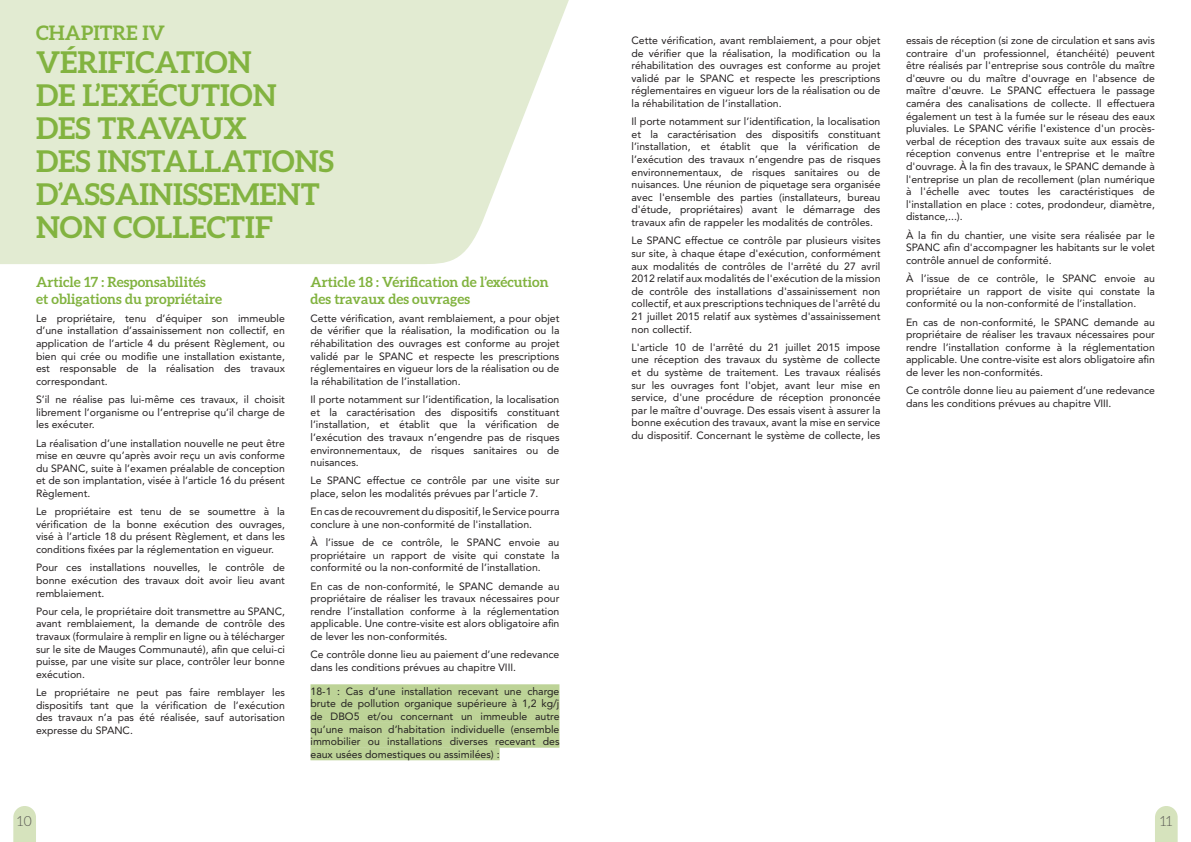
<style>
.page{position:relative;width:1191px;height:842px;background:#fff}
.page>*{position:absolute;margin:0;border:0;box-sizing:border-box;transform-origin:0 0}
.titres_chapitres_gauche{font:700 30px/33px "Aleo";color:#82b340}
.chapitres_gauche{font:700 20px "Aleo";color:#82b340}
.articles{font:700 14px/16.8px "Aleo";color:#82b340}
.t1{font:300 14px "Aleo";color:#585752}
.TEXTE{font:10.5px/12.6px "Avenir LT Std";color:#231f20;text-align:justify}
.sous-articles{font:10.5px/12.6px "Avenir LT Std";color:#231f20;text-align:justify}
</style>
<div class="page">
<svg style="left:0;top:0;width:569px;height:264px;background:#e4ecd6"></svg>
<div style="left:310px;top:684px;width:249px;height:13px;background:#bdd397"></div>
<div style="left:310px;top:697px;width:249px;height:13px;background:#bdd397"></div>
<div style="left:310px;top:709px;width:249px;height:13px;background:#bdd397"></div>
<div style="left:310px;top:722px;width:249px;height:13px;background:#bdd397"></div>
<div style="left:310px;top:735px;width:249px;height:13px;background:#bdd397"></div>
<div style="left:310px;top:747px;width:189px;height:13px;background:#bdd397"></div>
<svg style="left:13px;top:806px;width:23px;height:36px"></svg>
<svg style="left:1155px;top:806px;width:22px;height:36px"></svg>
<p class="chapitres_gauche" style="left:36px;top:21px;width:130px">CHAPITRE IV</p>
<p class="titres_chapitres_gauche" style="left:36px;top:45px;width:299px">VÉRIFICATION<br>DE L’EXÉCUTION<br>DES TRAVAUX<br>DES INSTALLATIONS<br>D’ASSAINISSEMENT<br>NON COLLECTIF</p>
<p class="articles" style="left:36px;top:273px;width:188px">Article 17 : Responsabilités<br>et obligations du propriétaire</p>
<p class="TEXTE" style="left:36px;top:312px;width:250px">Le propriétaire, tenu d’équiper son immeuble d’une installation d’assainissement non collectif, en application de l’article 4 du présent Règlement, ou bien qui crée ou modifie une installation existante, est responsable de la réalisation des travaux correspondant.</p>
<p class="TEXTE" style="left:36px;top:393px;width:250px">S’il ne réalise pas lui-même ces travaux, il choisit librement l’organisme ou l’entreprise qu’il charge de les exécuter.</p>
<p class="TEXTE" style="left:36px;top:437px;width:250px">La réalisation d’une installation nouvelle ne peut être mise en œuvre qu’après avoir reçu un avis conforme du SPANC, suite à l’examen préalable de conception et de son implantation, visée à l’article 16 du présent Règlement.</p>
<p class="TEXTE" style="left:36px;top:505px;width:250px">Le propriétaire est tenu de se soumettre à la vérification de la bonne exécution des ouvrages, visé à l’article 18 du présent Règlement, et dans les conditions fixées par la réglementation en vigueur.</p>
<p class="TEXTE" style="left:36px;top:561px;width:250px">Pour ces installations nouvelles, le contrôle de bonne exécution des travaux doit avoir lieu avant remblaiement.</p>
<p class="TEXTE" style="left:36px;top:605px;width:250px">Pour cela, le propriétaire doit transmettre au SPANC, avant remblaiement, la demande de contrôle des travaux (formulaire à remplir en ligne ou à télécharger sur le site de Mauges Communauté), afin que celui-ci puisse, par une visite sur place, contrôler leur bonne exécution.</p>
<p class="TEXTE" style="left:36px;top:686px;width:250px">Le propriétaire ne peut pas faire remblayer les dispositifs tant que la vérification de l’exécution des travaux n’a pas été réalisée, sauf autorisation expresse du SPANC.</p>
<p class="articles" style="left:310px;top:273px;width:240px">Article 18 : Vérification de l’exécution des travaux des ouvrages</p>
<p class="TEXTE" style="left:310px;top:312px;width:250px">Cette vérification, avant remblaiement, a pour objet de vérifier que la réalisation, la modification ou la réhabilitation des ouvrages est conforme au projet validé par le SPANC et respecte les prescriptions réglementaires en vigueur lors de la réalisation ou de la réhabilitation de l’installation.</p>
<p class="TEXTE" style="left:310px;top:393px;width:250px">Il porte notamment sur l’identification, la localisation et la caractérisation des dispositifs constituant l’installation, et établit que la vérification de l’exécution des travaux n’engendre pas de risques environnementaux, de risques sanitaires ou de nuisances.</p>
<p class="TEXTE" style="left:310px;top:474px;width:250px">Le SPANC effectue ce contrôle par une visite sur place, selon les modalités prévues par l’article 7.</p>
<p class="TEXTE" style="left:310px;top:505px;width:250px">En cas de recouvrement du dispositif, le Service pourra conclure à une non-conformité de l'installation.</p>
<p class="TEXTE" style="left:310px;top:536px;width:250px">À l’issue de ce contrôle, le SPANC envoie au propriétaire un rapport de visite qui constate la conformité ou la non-conformité de l’installation.</p>
<p class="TEXTE" style="left:310px;top:580px;width:250px">En cas de non-conformité, le SPANC demande au propriétaire de réaliser les travaux nécessaires pour rendre l’installation conforme à la réglementation applicable. Une contre-visite est alors obligatoire afin de lever les non-conformités.</p>
<p class="TEXTE" style="left:310px;top:648px;width:250px">Ce contrôle donne lieu au paiement d’une redevance dans les conditions prévues au chapitre VIII.</p>
<p class="sous-articles" style="left:310px;top:685px;width:250px">18-1 : Cas d’une installation recevant une charge brute de pollution organique supérieure à 1,2 kg/j de DBO5 et/ou concernant un immeuble autre qu’une maison d’habitation individuelle (ensemble immobilier ou installations diverses recevant des eaux usées domestiques ou assimilées) :</p>
<p class="TEXTE" style="left:631px;top:34px;width:250px">Cette vérification, avant remblaiement, a pour objet de vérifier que la réalisation, la modification ou la réhabilitation des ouvrages est conforme au projet validé par le SPANC et respecte les prescriptions réglementaires en vigueur lors de la réalisation ou de la réhabilitation de l’installation.</p>
<p class="TEXTE" style="left:631px;top:115px;width:250px">Il porte notamment sur l’identification, la localisation et la caractérisation des dispositifs constituant l’installation, et établit que la vérification de l’exécution des travaux n’engendre pas de risques environnementaux, de risques sanitaires ou de nuisances. Une réunion de piquetage sera organisée avec l'ensemble des parties (installateurs, bureau d'étude, propriétaires) avant le démarrage des travaux afin de rappeler les modalités de contrôles.</p>
<p class="TEXTE" style="left:631px;top:234px;width:250px">Le SPANC effectue ce contrôle par plusieurs visites sur site, à chaque étape d'exécution, conformément aux modalités de contrôles de l'arrêté du 27 avril 2012 relatif aux modalités de l'exécution de la mission de contrôle des installations d'assainissement non collectif, et aux prescriptions techniques de l'arrêté du 21 juillet 2015 relatif aux systèmes d'assainissement non collectif.</p>
<p class="TEXTE" style="left:631px;top:341px;width:250px">L'article 10 de l'arrêté du 21 juillet 2015 impose une réception des travaux du système de collecte et du système de traitement. Les travaux réalisés sur les ouvrages font l'objet, avant leur mise en service, d'une procédure de réception prononcée par le maître d'ouvrage. Des essais visent à assurer la bonne exécution des travaux, avant la mise en service du dispositif. Concernant le système de collecte, les</p>
<p class="TEXTE" style="left:906px;top:34px;width:250px">essais de réception (si zone de circulation et sans avis contraire d'un professionnel, étanchéité) peuvent être réalisés par l'entreprise sous contrôle du maître d'œuvre ou du maître d'ouvrage en l'absence de maître d'œuvre. Le SPANC effectuera le passage caméra des canalisations de collecte. Il effectuera également un test à la fumée sur le réseau des eaux pluviales. Le SPANC vérifie l'existence d'un procès&shy;verbal de réception des travaux suite aux essais de réception convenus entre l'entreprise et le maître d'ouvrage. À la fin des travaux, le SPANC demande à l'entreprise un plan de recollement (plan numérique à l'échelle avec toutes les caractéristiques de l'installation en place : cotes, prodondeur, diamètre, distance,...).</p>
<p class="TEXTE" style="left:906px;top:229px;width:250px">À la fin du chantier, une visite sera réalisée par le SPANC afin d'accompagner les habitants sur le volet contrôle annuel de conformité.</p>
<p class="TEXTE" style="left:906px;top:272px;width:250px">À l’issue de ce contrôle, le SPANC envoie au propriétaire un rapport de visite qui constate la conformité ou la non-conformité de l’installation.</p>
<p class="TEXTE" style="left:906px;top:316px;width:250px">En cas de non-conformité, le SPANC demande au propriétaire de réaliser les travaux nécessaires pour rendre l’installation conforme à la réglementation applicable. Une contre-visite est alors obligatoire afin de lever les non-conformités.</p>
<p class="TEXTE" style="left:906px;top:384px;width:250px">Ce contrôle donne lieu au paiement d’une redevance dans les conditions prévues au chapitre VIII.</p>
<p class="t1" style="left:17px;top:814px;width:16px">10</p>
<p class="t1" style="left:1160px;top:814px;width:14px">11</p>
</div>
